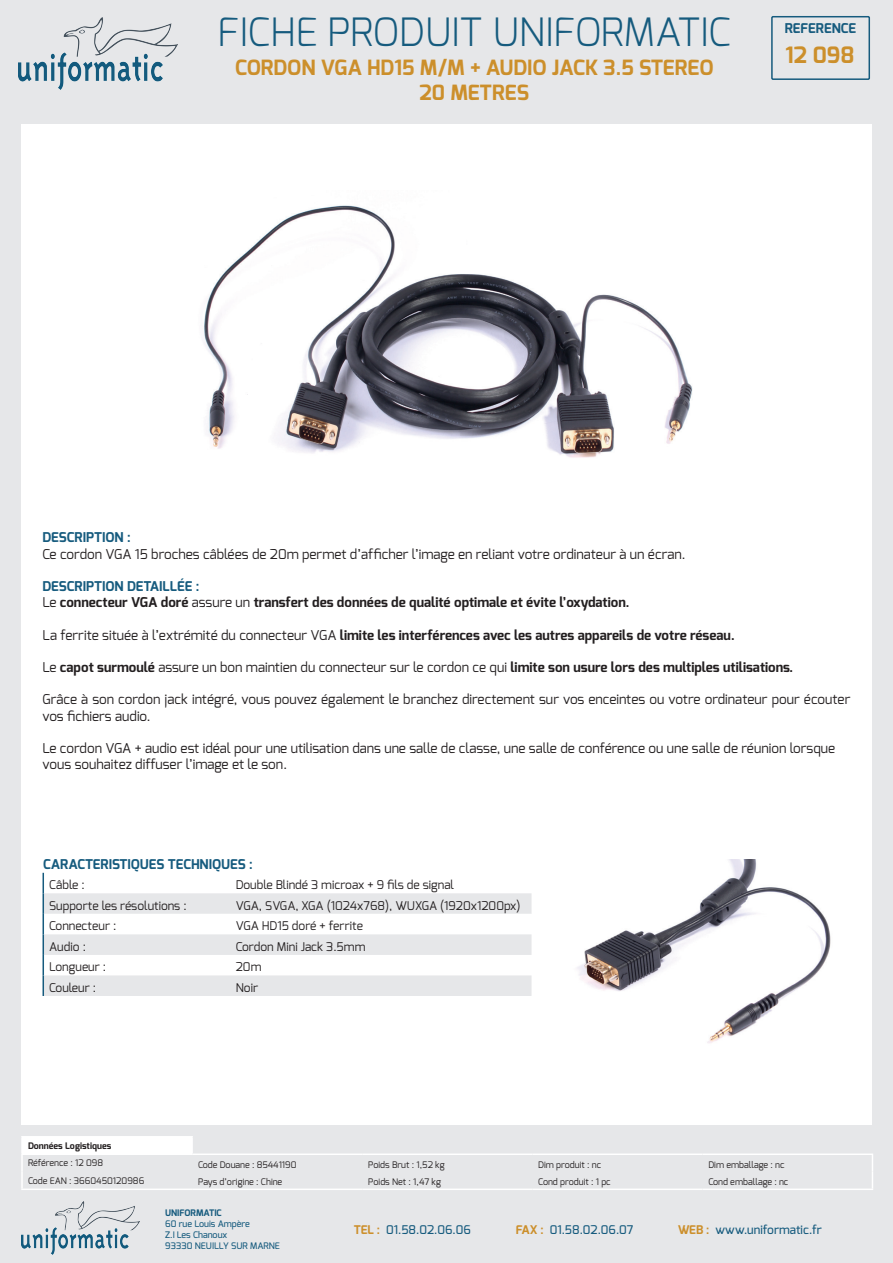
<style>
.page{position:relative;width:893px;height:1263px;background:#e6e7e9}
.page>*{position:absolute;margin:0;border:0;box-sizing:border-box;transform-origin:0 0}
.t1{font:300 39px "Exo";color:#165b7e}
.t2{font:700 22.5px "Exo";color:#cc8f2b}
.t3{font:700 21px/25.2px "Exo";color:#cc8f2b;text-align:center}
.t4{font:13.5px/16.2px "Exo";color:#231f20}
.t5{font:700 13.5px/16.2px "Exo";color:#231f20}
.t6{font:700 13.5px "Exo";color:#165b7e}
.t7{font:12px "Exo";color:#231f20}
.t8{font:500 12px "Exo";color:#165b7e}
.t9{font:9px "Exo";color:#231f20}
.t10{font:500 9px/10.8px "Exo";color:#165b7e}
.t11{font:700 9px "Exo";color:#231f20}
.t12{font:700 9px "Exo";color:#165b7e}
.s1{color:#165b7e}
.s2{font-weight:400}
.s3{font-weight:700;color:#cc8f2b}
</style>
<div class="page">
<div style="left:21px;top:124px;width:851px;height:1001px;background:#fff"></div>
<img style="left:21px;top:1201px;width:118px;height:53px">
<svg style="left:43px;top:873px;width:488px;height:123px"></svg>
<img style="left:18px;top:17px;width:160px;height:73px">
<hr style="left:21px;top:1188px;width:171px;height:2px;background:#fff">
<hr style="left:192px;top:1188px;width:170px;height:2px;background:#fff">
<hr style="left:362px;top:1188px;width:170px;height:2px;background:#fff">
<hr style="left:532px;top:1188px;width:170px;height:2px;background:#fff">
<hr style="left:702px;top:1188px;width:171px;height:2px;background:#fff">
<hr style="left:21px;top:1136px;width:172px;height:1px;background:#fff">
<svg style="left:21px;top:1137px;width:852px;height:52px"></svg>
<hr style="left:21px;top:1153px;width:171px;height:2px;background:#fff">
<svg style="left:771px;top:16px;width:99px;height:64px"></svg>
<img style="left:204px;top:205px;width:489px;height:253px">
<img style="left:577px;top:859px;width:254px;height:184px">
<h1 class="t1" style="left:217px;top:7px;width:515px">FICHE PRODUIT UNIFORMATIC</h1>
<h3 class="t3" style="left:235px;top:55px;width:480px">CORDON VGA HD15 M/M + AUDIO JACK 3.5 STEREO<br>20 METRES</h3>
<p class="t6" style="left:785px;top:20px;width:73px">REFERENCE</p>
<h2 class="t2" style="left:785px;top:40px;width:71px">12 098</h2>
<p class="t6" style="left:43px;top:529px;width:90px">DESCRIPTION :</p>
<p class="t4" style="left:43px;top:546px;width:645px">Ce cordon VGA 15 broches câblées de 20m permet d’afficher l’image en reliant votre ordinateur à un écran.</p>
<p class="t5" style="left:43px;top:578px;width:588px"><span class="s1">DESCRIPTION DETAILLÉE :<br></span><span class="s2">Le</span> connecteur VGA doré <span class="s2">assure un</span> transfert des données de qualité optimale et évite l’oxydation.</p>
<p class="t5" style="left:43px;top:627px;width:693px"><span class="s2">La ferrite située à l’extrémité du connecteur VGA</span> limite les interférences avec les autres appareils de votre réseau.</p>
<p class="t5" style="left:43px;top:659px;width:752px"><span class="s2">Le</span> capot surmoulé <span class="s2">assure un bon maintien du connecteur sur le cordon ce qui</span> limite son usure lors des multiples utilisations.</p>
<p class="t4" style="left:43px;top:691px;width:809px">Grâce à son cordon jack intégré, vous pouvez également le branchez directement sur vos enceintes ou votre ordinateur pour écouter vos fichiers audio.</p>
<p class="t4" style="left:43px;top:740px;width:794px">Le cordon VGA + audio est idéal pour une utilisation dans une salle de classe, une salle de conférence ou une salle de réunion lorsque vous souhaitez diffuser l’image et le son.</p>
<p class="t6" style="left:43px;top:855px;width:211px">CARACTERISTIQUES TECHNIQUES :</p>
<p class="t7" style="left:49px;top:877px;width:37px">Câble :</p>
<p class="t7" style="left:236px;top:877px;width:220px">Double Blindé 3 microax + 9 fils de signal</p>
<p class="t7" style="left:49px;top:897px;width:139px">Supporte les résolutions :</p>
<p class="t7" style="left:236px;top:897px;width:286px">VGA, SVGA, XGA (1024x768), WUXGA (1920x1200px)</p>
<p class="t7" style="left:49px;top:918px;width:69px">Connecteur :</p>
<p class="t7" style="left:236px;top:918px;width:129px">VGA HD15 doré + ferrite</p>
<p class="t7" style="left:49px;top:939px;width:38px">Audio :</p>
<p class="t7" style="left:236px;top:939px;width:131px">Cordon Mini Jack 3.5mm</p>
<p class="t7" style="left:49px;top:959px;width:58px">Longueur :</p>
<p class="t7" style="left:236px;top:959px;width:27px">20m</p>
<p class="t7" style="left:49px;top:980px;width:48px">Couleur :</p>
<p class="t7" style="left:236px;top:980px;width:24px">Noir</p>
<p class="t11" style="left:28px;top:1140px;width:85px">Données Logistiques</p>
<p class="t9" style="left:28px;top:1157px;width:77px">Référence : 12 098</p>
<p class="t9" style="left:198px;top:1158px;width:100px">Code Douane : 85441190</p>
<p class="t9" style="left:368px;top:1158px;width:78px">Poids Brut : 1,52 kg</p>
<p class="t9" style="left:538px;top:1158px;width:64px">Dim produit : nc</p>
<p class="t9" style="left:708px;top:1158px;width:78px">Dim emballage : nc</p>
<p class="t9" style="left:28px;top:1175px;width:118px">Code EAN : 3660450120986</p>
<p class="t9" style="left:198px;top:1176px;width:86px">Pays d’origine : Chine</p>
<p class="t9" style="left:368px;top:1176px;width:74px">Poids Net : 1,47 kg</p>
<p class="t9" style="left:538px;top:1176px;width:74px">Cond produit : 1 pc</p>
<p class="t9" style="left:708px;top:1176px;width:82px">Cond emballage : nc</p>
<p class="t8" style="left:354px;top:1222px;width:119px"><span class="s3">TEL :</span> 01.58.02.06.06</p>
<p class="t8" style="left:516px;top:1222px;width:119px"><span class="s3">FAX :</span> 01.58.02.06.07</p>
<p class="t8" style="left:678px;top:1222px;width:145px"><span class="s3">WEB :</span> www.uniformatic.fr</p>
<p class="t12" style="left:165px;top:1207px;width:58px">UNIFORMATIC</p>
<p class="t10" style="left:165px;top:1218px;width:116px">60 rue Louis Ampère<br>Z.I Les Chanoux<br>93330 NEUILLY SUR MARNE</p>
</div>
